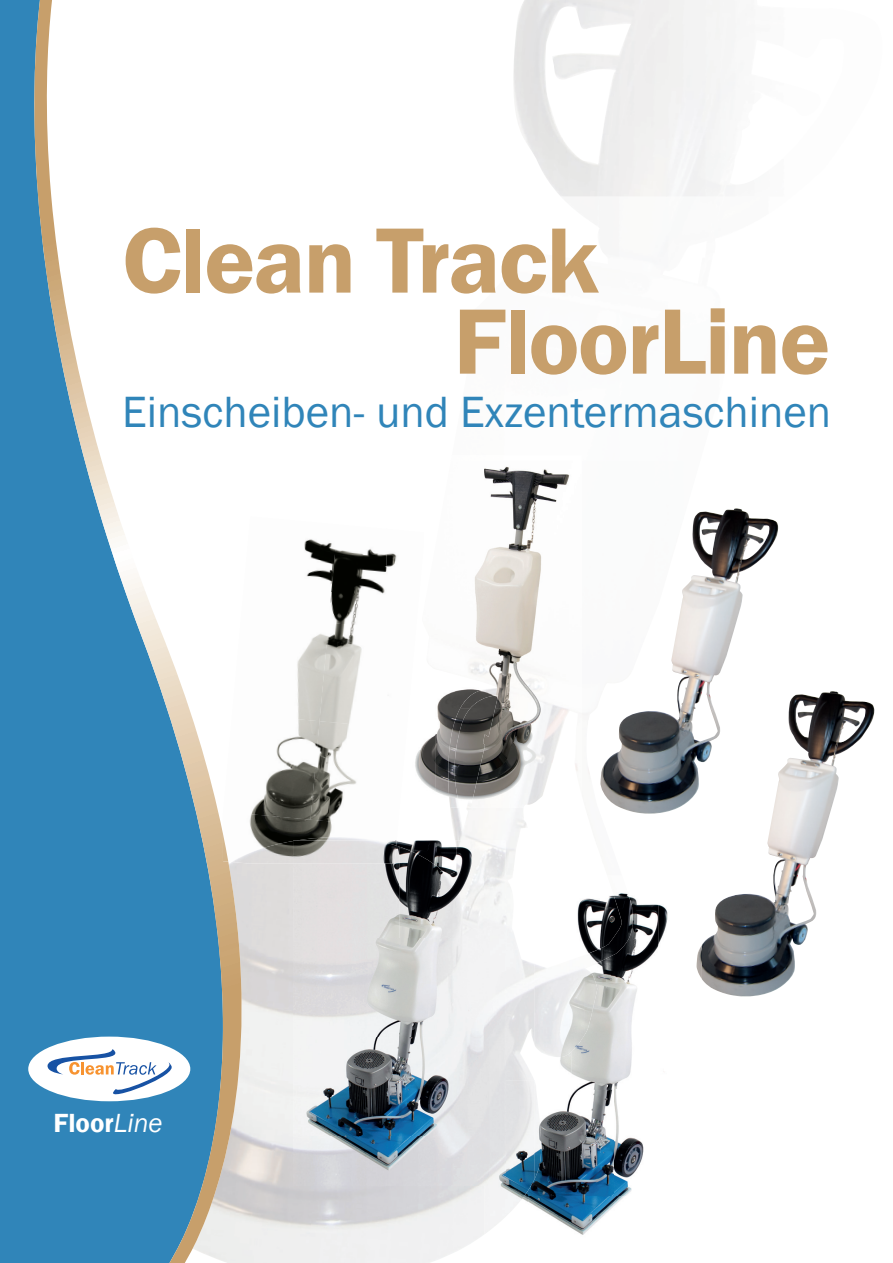
<style>
.page{position:relative;width:893px;height:1263px;background:#fff}
.page>*{position:absolute;margin:0;border:0;box-sizing:border-box;transform-origin:0 0}
.t1{font:600 96px/81px "Franklin Gothic";letter-spacing:-.02em;color:#c79f6b}
.t2{font:45px "Franklin Gothic";color:#3085b9}
.t3{font:600 27px "Franklin Gothic";color:#fff}
.s1{font-weight:400;font-style:italic}
</style>
<div class="page">
<img style="left:666px;top:148px;width:118px;height:49px">
<img style="left:450px;top:808px;width:77px;height:61px">
<svg style="left:506px;top:869px;width:7px;height:6px"></svg>
<svg style="left:0;top:0;width:285px;height:1263px;fill:#3085b9"></svg>
<svg style="left:31px;top:0;width:235px;height:1263px"></svg>
<div style="left:28px;top:1036px;width:162px;height:65px;background:#fff;border-radius:50%"></div>
<svg style="left:48px;top:1032px;width:124px;height:73px"></svg>
<img style="left:241px;top:516px;width:87px;height:99px">
<img style="left:328px;top:543px;width:59px;height:80px">
<img style="left:232px;top:615px;width:97px;height:98px">
<img style="left:319px;top:623px;width:43px;height:98px">
<img style="left:223px;top:713px;width:97px;height:98px">
<img style="left:310px;top:721px;width:47px;height:90px">
<img style="left:223px;top:811px;width:114px;height:51px">
<img style="left:232px;top:837px;width:135px;height:26px">
<img style="left:223px;top:834px;width:5px;height:28px">
<img style="left:600px;top:508px;width:179px;height:306px">
<img style="left:702px;top:691px;width:128px;height:291px">
<img style="left:293px;top:846px;width:106px;height:290px">
<img style="left:399px;top:840px;width:107px;height:99px">
<img style="left:399px;top:939px;width:86px;height:197px">
<img style="left:293px;top:1136px;width:192px;height:49px">
<img style="left:293px;top:840px;width:103px;height:23px">
<img style="left:577px;top:898px;width:91px;height:192px">
<img style="left:534px;top:1090px;width:110px;height:145px">
<img style="left:506px;top:884px;width:28px;height:196px">
<img style="left:584px;top:893px;width:50px;height:143px">
<img style="left:534px;top:955px;width:50px;height:177px">
<img style="left:485px;top:1080px;width:49px;height:153px">
<img style="left:534px;top:1132px;width:7px;height:47px">
<img style="left:696px;top:945px;width:6px;height:34px">
<img style="left:485px;top:876px;width:21px;height:309px">
<img style="left:415px;top:735px;width:20px;height:56px">
<img style="left:435px;top:709px;width:12px;height:87px">
<img style="left:437px;top:466px;width:133px;height:243px">
<img style="left:447px;top:708px;width:131px;height:100px">
<img style="left:387px;top:553px;width:37px;height:210px">
<img style="left:387px;top:761px;width:17px;height:2px">
<h1 class="t1" style="left:453px;top:221px;width:379px;text-indent:-331px">Clean Track<br>FloorLine</h1>
<p class="t2" style="left:122px;top:384px;width:711px">Einscheiben- und Exzentermaschinen</p>
<p class="t3" style="left:53px;top:1107px;width:111px">Floor<span class="s1">Line</span></p>
</div>
